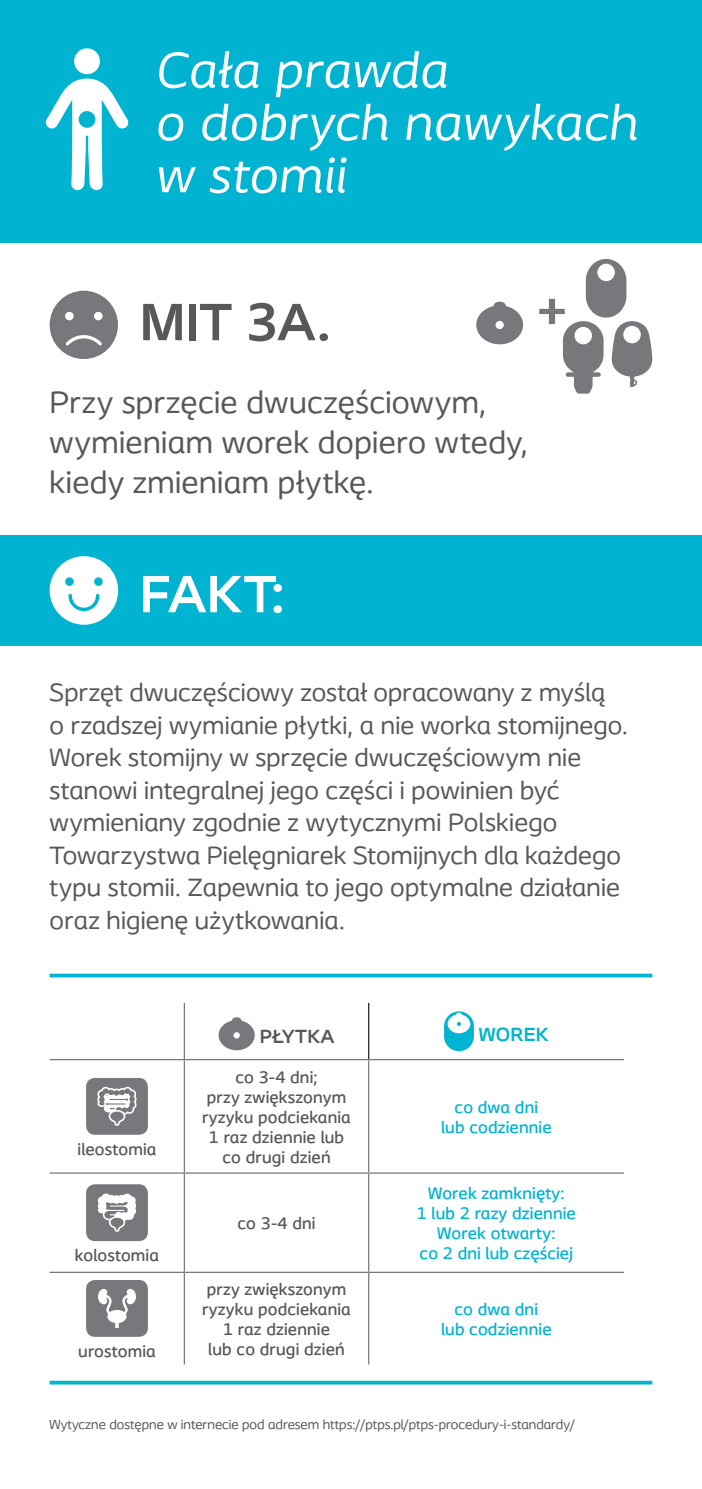
<style>
.page{position:relative;width:702px;height:1489px;background:#fff}
.page>*{position:absolute;margin:0;border:0;box-sizing:border-box;transform-origin:0 0}
.t1{font:700 55px "Coloplast";color:#57585a}
.t2{font:700 55px "Coloplast";color:#fff}
.t3{font:italic 51.75px/52.5px "Coloplast";letter-spacing:.015em;color:#fff}
.t4{font:32.5px/40px "Coloplast";letter-spacing:.015em;color:#57585a}
.t5{font:26.25px/32.5px "Coloplast";letter-spacing:.01em;color:#57585a}
.t6{font:700 20px "Coloplast";letter-spacing:.01em;color:#57585a}
.t7{font:700 20px "Coloplast";letter-spacing:.01em;color:#00b3d0}
.t8{font:500 17.5px/20px "Coloplast";letter-spacing:.01em;color:#57585a;text-align:center}
.t9{font:500 17.5px/20px "Coloplast";letter-spacing:.01em;color:#00b3d0;text-align:center}
.t10{font:13.75px "Coloplast";color:#57585a}
</style>
<div class="page">
<div style="left:0;top:0;width:702px;height:243px;background:#00b3d0"></div>
<div style="left:0;top:535px;width:702px;height:111px;background:#00b3d0"></div>
<svg style="left:50px;top:291px;width:68px;height:68px"></svg>
<svg style="left:50px;top:556px;width:68px;height:68px"></svg>
<svg style="left:476px;top:301px;width:47px;height:43px"></svg>
<svg style="left:539px;top:259px;width:114px;height:134px"></svg>
<div style="left:74px;top:48px;width:26px;height:26px;background:#fff;border-radius:50%"></div>
<svg style="left:45px;top:79px;width:84px;height:111px"></svg>
<hr style="left:184px;top:1002px;width:1px;height:56px;background:#76787b">
<hr style="left:50px;top:1058px;width:134px;height:2px;background:#76787b">
<hr style="left:50px;top:1172px;width:134px;height:1px;background:#76787b">
<hr style="left:50px;top:1271px;width:134px;height:1px;background:#76787b">
<hr style="left:368px;top:1002px;width:1px;height:56px;background:#231f20">
<hr style="left:184px;top:1058px;width:185px;height:2px;background:#76787b">
<hr style="left:184px;top:1060px;width:1px;height:112px;background:#76787b">
<hr style="left:369px;top:1058px;width:255px;height:2px;background:#76787b">
<hr style="left:368px;top:1060px;width:1px;height:112px;background:#76787b">
<hr style="left:184px;top:1172px;width:185px;height:1px;background:#76787b">
<hr style="left:184px;top:1173px;width:1px;height:98px;background:#76787b">
<hr style="left:369px;top:1172px;width:255px;height:1px;background:#76787b">
<hr style="left:368px;top:1173px;width:1px;height:98px;background:#76787b">
<hr style="left:184px;top:1271px;width:185px;height:1px;background:#76787b">
<hr style="left:184px;top:1272px;width:1px;height:92px;background:#76787b">
<hr style="left:369px;top:1271px;width:255px;height:1px;background:#76787b">
<hr style="left:368px;top:1272px;width:1px;height:92px;background:#76787b">
<svg style="left:218px;top:1017px;width:37px;height:33px"></svg>
<svg style="left:444px;top:1011px;width:30px;height:40px"></svg>
<div style="left:86px;top:1077px;width:62px;height:57px;background:#76787b;border-radius:9px"></div>
<svg style="left:97px;top:1086px;width:39px;height:39px"></svg>
<div style="left:86px;top:1184px;width:62px;height:56px;background:#76787b;border-radius:9px"></div>
<svg style="left:98px;top:1193px;width:38px;height:38px"></svg>
<div style="left:86px;top:1279px;width:62px;height:57px;background:#76787b;border-radius:9px"></div>
<svg style="left:98px;top:1289px;width:38px;height:38px"></svg>
<svg style="left:50px;top:973px;width:602px;height:4px;fill:#00b3d0"></svg>
<svg style="left:50px;top:1380px;width:602px;height:4px;fill:#00b3d0"></svg>
<h2 class="t3" style="left:155px;top:43px;width:483px">Cała prawda<br>o dobrych nawykach w stomii</h2>
<h1 class="t1" style="left:140px;top:289px;width:192px">MIT 3A.</h1>
<p class="t4" style="left:50px;top:381px;width:480px">Przy sprzęcie dwuczęściowym, wymieniam worek dopiero wtedy, kiedy zmieniam płytkę.</p>
<h1 class="t2" style="left:140px;top:561px;width:146px">FAKT:</h1>
<p class="t5" style="left:50px;top:676px;width:580px">Sprzęt dwuczęściowy został opracowany z myślą<br>o rzadszej wymianie płytki, a nie worka stomijnego.<br>Worek stomijny w sprzęcie dwuczęściowym nie stanowi integralnej jego części i powinien być wymieniany zgodnie z wytycznymi Polskiego Towarzystwa Pielęgniarek Stomijnych dla każdego typu stomii. Zapewnia to jego optymalne działanie oraz higienę użytkowania.</p>
<p class="t8" style="left:77px;top:1138px;width:80px">ileostomia</p>
<p class="t8" style="left:75px;top:1244px;width:85px">kolostomia</p>
<p class="t8" style="left:78px;top:1340px;width:79px">urostomia</p>
<p class="t6" style="left:260px;top:1024px;width:73px">PŁYT KA</p>
<p class="t7" style="left:479px;top:1022px;width:71px">WOREK</p>
<p class="t8" style="left:202px;top:1066px;width:150px">co 3-4 dni;<br>przy zwiększonym ryzyku podciekania<br>1 raz dziennie lub co drugi dzień</p>
<p class="t8" style="left:237px;top:1213px;width:79px">co 3-4 dni</p>
<p class="t8" style="left:202px;top:1278px;width:150px">przy zwiększonym ryzyku podciekania<br>1 raz dziennie<br>lub co drugi dzień</p>
<p class="t9" style="left:441px;top:1096px;width:112px">co dwa dni lub codziennie</p>
<p class="t9" style="left:417px;top:1183px;width:161px">Worek zamknięty:<br>1 lub 2 razy dziennie<br>Worek otwarty:<br>co 2 dni lub częściej</p>
<p class="t9" style="left:441px;top:1298px;width:112px">co dwa dni lub codziennie</p>
<p class="t10" style="left:50px;top:1415px;width:527px">Wytyczne dostępne w internecie pod adresem https://ptps.pl/ptps-procedury-i-standardy/</p>
</div>
